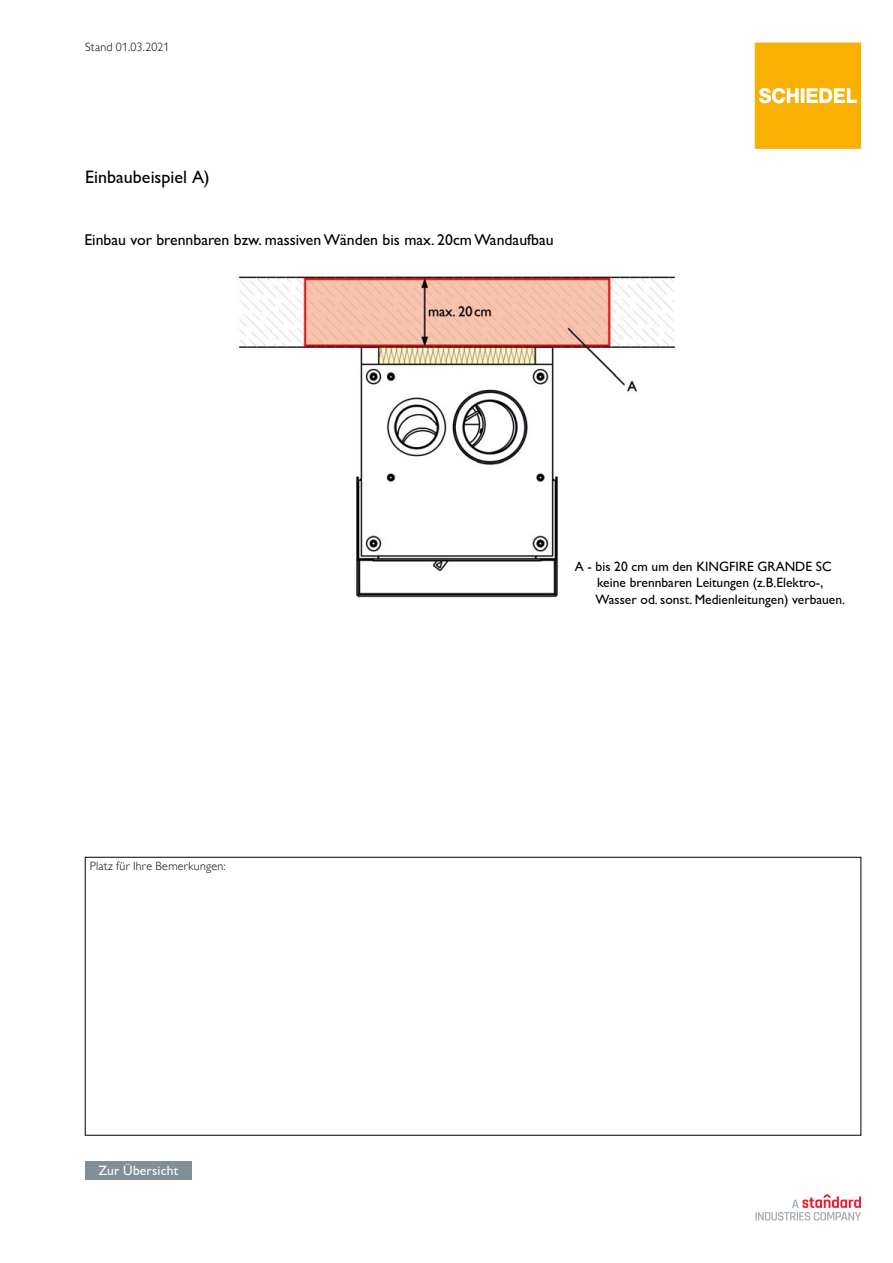
<style>
.page{position:relative;width:893px;height:1263px;background:#fff}
.page>*{position:absolute;margin:0;border:0;box-sizing:border-box;transform-origin:0 0}
.t1{font:18px "Gill Sans Alt One WGL";color:#000}
.t2{font:300 15.75px/17.4px "Gill Alt One";color:#000}
.t3{font:15.75px "Gill Alt One";color:#000}
.t4{font:13.5px/16.2px "Gill Sans Alt One WGL";color:#000}
.t5{font:13.5px "Gill Sans Alt One WGL";letter-spacing:.015em;color:#fff}
.t6{font:12px "Gill Sans Alt One WGL Light";letter-spacing:.02em;color:#000}
.s1{font-weight:400}
</style>
<div class="page">
<svg style="left:755px;top:43px;width:106px;height:106px;background:#f9b613"></svg>
<svg style="left:755px;top:1194px;width:106px;height:26px"></svg>
<div style="left:85px;top:1161px;width:106px;height:18px;background:#828f96"></div>
<svg style="left:238px;top:276px;width:438px;height:322px"></svg>
<div style="left:575px;top:543px;width:281px;height:79px;background:#fff"></div>
<p class="t6" style="left:85px;top:39px;width:86px">Stand 01.03.2021</p>
<h1 class="t1" style="left:85px;top:164px;width:126px">Einbaubeispiel A)</h1>
<p class="t3" style="left:84px;top:230px;width:471px">Einbau vor brennbaren bzw. massiven Wänden bis max. 20cm Wandaufbau</p>
<p class="t6" style="left:90px;top:858px;width:137px">Platz für Ihre Bemerkungen:</p>
<p class="t5" style="left:98px;top:1161px;width:81px">Zur Übersicht</p>
<p class="t2" style="left:624px;top:551px;width:221px;text-indent:-22px"><span class="s1">A</span> - bis 20cm um den KINGFIRE<br>GRANDE S keine brennbaren<br>Leitungen (z.B. Elektro-, Wasser- od.</p>
<p class="t4" style="left:596px;top:558px;width:251px;text-indent:-21px">A - bis 20 cm um den KINGFIRE GRANDE SC keine brennbaren Leitungen (z.B.Elektro-,<br>Wasser od. sonst. Medienleitungen) verbauen.</p>
</div>
